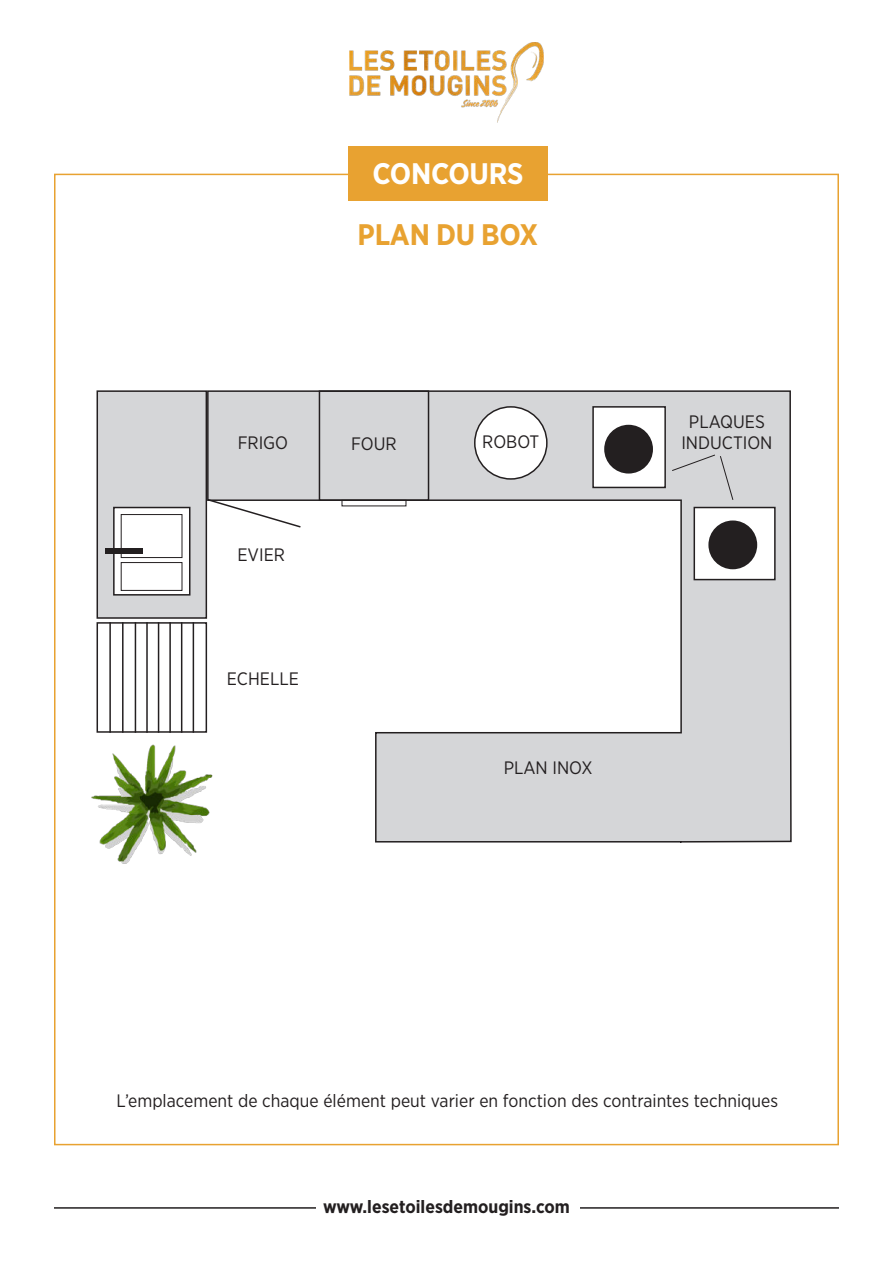
<style>
.page{position:relative;width:893px;height:1263px;background:#fff}
.page>*{position:absolute;margin:0;border:0;box-sizing:border-box;transform-origin:0 0}
.t1{font:700 29.7px "Gotham Narrow";letter-spacing:-.01em;color:#e8a231}
.t2{font:700 29.7px "Gotham Narrow";letter-spacing:-.01em;color:#fff}
.t3{font:18px/21.6px "Gotham Narrow";color:#231f20;text-align:center}
.t4{font:700 18px "Gotham Narrow";color:#231f20}
</style>
<div class="page">
<div style="left:348px;top:146px;width:200px;height:55px;background:#e8a231"></div>
<hr style="left:54px;top:1207px;width:785px;height:2px;background:#231f20">
<div style="left:316px;top:1193px;width:263px;height:34px;background:#fff"></div>
<img style="left:349px;top:43px;width:195px;height:79px">
<svg style="left:207px;top:390px;width:585px;height:453px"></svg>
<div style="left:319px;top:390px;width:110px;height:111px;border:2px solid #231f20"></div>
<div style="left:342px;top:500px;width:64px;height:6px;border:1px solid #231f20"></div>
<svg style="left:207px;top:498px;width:95px;height:31px"></svg>
<div style="left:97px;top:391px;width:109px;height:227px;background:#d5d6d8"></div>
<div style="left:97px;top:390px;width:110px;height:229px;border:2px solid #231f20"></div>
<div style="left:114px;top:507px;width:76px;height:88px;background:#fff"></div>
<div style="left:113px;top:507px;width:77px;height:89px;border:2px solid #231f20"></div>
<div style="left:97px;top:622px;width:110px;height:111px;border:2px solid #231f20"></div>
<hr style="left:109px;top:622px;width:2px;height:111px;background:#231f20">
<hr style="left:122px;top:622px;width:2px;height:111px;background:#231f20">
<hr style="left:135px;top:622px;width:1px;height:111px;background:#231f20">
<hr style="left:146px;top:622px;width:2px;height:111px;background:#231f20">
<hr style="left:158px;top:622px;width:1px;height:111px;background:#231f20">
<hr style="left:169px;top:622px;width:2px;height:111px;background:#231f20">
<hr style="left:181px;top:622px;width:1px;height:111px;background:#231f20">
<hr style="left:193px;top:622px;width:1px;height:111px;background:#231f20">
<div style="left:475px;top:407px;width:72px;height:72px;background:#fff;border-radius:50%"></div>
<div style="left:474px;top:406px;width:74px;height:74px;border:2px solid #231f20;border-radius:50%"></div>
<div style="left:593px;top:407px;width:72px;height:80px;background:#fff"></div>
<div style="left:592px;top:406px;width:74px;height:82px;border:2px solid #231f20"></div>
<div style="left:604px;top:425px;width:49px;height:48px;background:#231f20;border-radius:50%"></div>
<div style="left:694px;top:507px;width:81px;height:73px;background:#fff"></div>
<div style="left:693px;top:507px;width:83px;height:73px;border:2px solid #231f20"></div>
<div style="left:671px;top:454px;width:63px;height:47px;background:#d5d6d8"></div>
<img style="left:91px;top:736px;width:147px;height:128px">
<div style="left:105px;top:548px;width:38px;height:6px;background:#231f20"></div>
<div style="left:708px;top:520px;width:49px;height:49px;background:#231f20;border-radius:50%"></div>
<div style="left:121px;top:514px;width:61px;height:44px;border:1px solid #231f20"></div>
<div style="left:121px;top:562px;width:61px;height:29px;border:1px solid #231f20"></div>
<h1 class="t2" style="left:372px;top:157px;width:153px">CONCOURS</h1>
<h1 class="t1" style="left:358px;top:218px;width:182px">PLAN DU BOX</h1>
<p class="t3" style="left:238px;top:433px;width:52px">FRIGO</p>
<p class="t3" style="left:482px;top:432px;width:59px">ROBOT</p>
<p class="t3" style="left:351px;top:434px;width:47px">FOUR</p>
<p class="t3" style="left:237px;top:545px;width:49px">EVIER</p>
<p class="t3" style="left:227px;top:668px;width:74px">ECHELLE</p>
<p class="t3" style="left:504px;top:758px;width:90px">PLAN INOX</p>
<p class="t3" style="left:681px;top:411px;width:93px">PLAQUES<br>INDUCTION</p>
<p class="t3" style="left:116px;top:1091px;width:663px">L’emplacement de chaque élément peut varier en fonction des contraintes techniques</p>
<p class="t4" style="left:323px;top:1196px;width:248px">www.lesetoilesdemougins.com</p>
</div>
